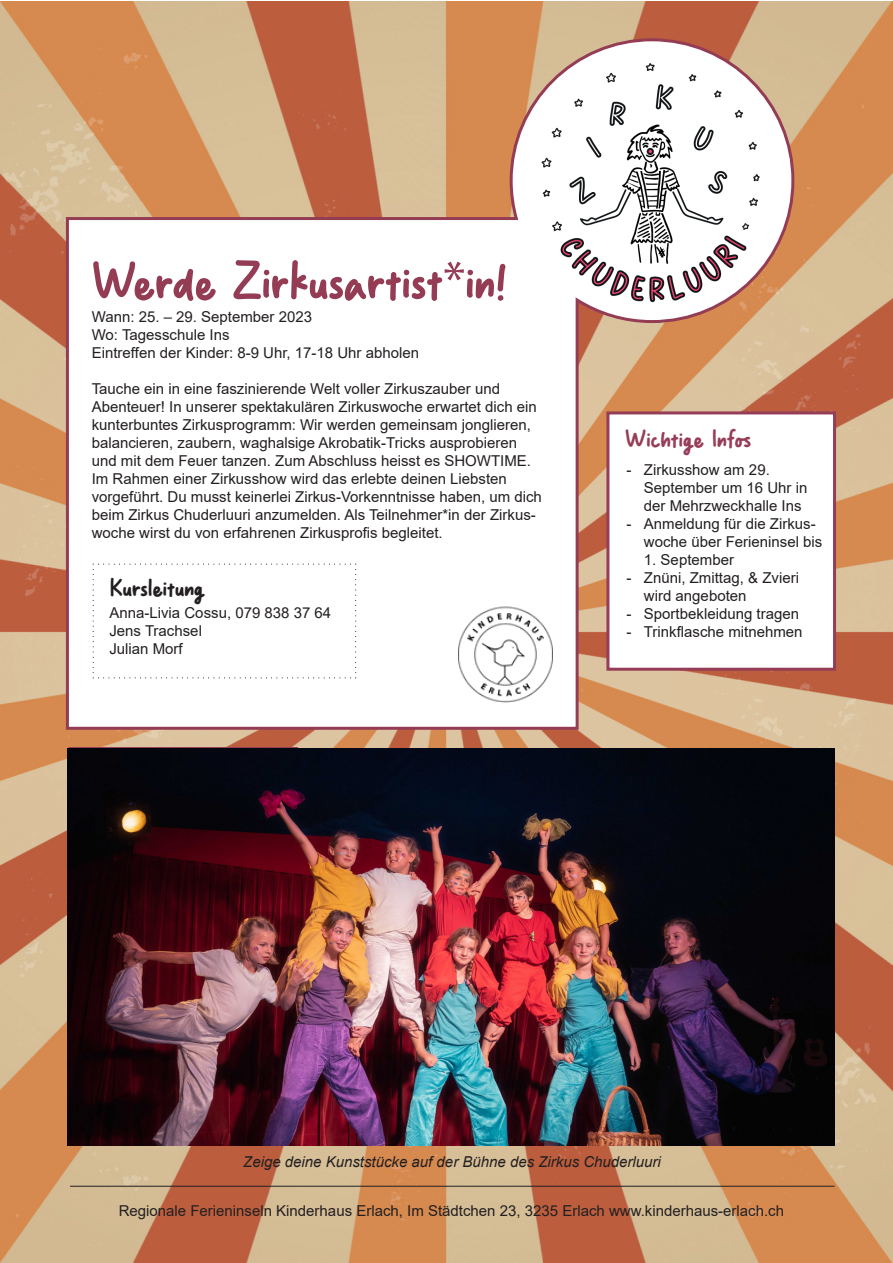
<style>
.page{position:relative;width:893px;height:1263px;background:#fff}
.page>*{position:absolute;margin:0;border:0;box-sizing:border-box;transform-origin:0 0}
.t1{font:54px "Journey Life";color:#933c54}
.t2{font:25.5px "Journey Life";color:#963d57}
.t3{font:25.5px "Journey Life";color:#231f20}
.t4{font:15px/18px "Arial";color:#231f20}
.t5{font:italic 15px "Arial";color:#231f20}
.s1{font-family:"Myriad Pro"}
</style>
<div class="page">
<img style="left:0;top:1px;width:893px;height:1262px">
<svg style="left:64px;top:37px;width:732px;height:694px"></svg>
<div style="left:606px;top:411px;width:230px;height:260px;background:#fff;border:3px solid #953c56"></div>
<img style="left:67px;top:748px;width:767px;height:397px">
<svg style="left:92px;top:563px;width:264px;height:116px"></svg>
<hr style="left:70px;top:1186px;width:764px;height:1px;background:#231f20">
<img style="left:459px;top:597px;width:93px;height:113px">
<img style="left:482px;top:14px;width:337px;height:336px">
<h1 class="t1" style="left:92px;top:255px;width:417px">Werde Zirkusartist<span class="s1">*</span>in!</h1>
<p class="t4" style="left:92px;top:308px;width:329px">Wann: 25. – 29. September 2023<br>Wo: Tagesschule Ins<br>Eintreffen der Kinder: 8-9 Uhr, 17-18 Uhr abholen</p>
<p class="t4" style="left:92px;top:380px;width:452px">Tauche ein in eine faszinierende Welt voller Zirkuszauber und Abenteuer! In unserer spektakulären Zirkuswoche erwartet dich ein kunterbuntes Zirkusprogramm: Wir werden gemeinsam jonglieren, balancieren, zaubern, waghalsige Akrobatik-Tricks ausprobieren und mit dem Feuer tanzen. Zum Abschluss heisst es SHOWTIME.<br>Im Rahmen einer Zirkusshow wird das erlebte deinen Liebsten vorgeführt. Du musst keinerlei Zirkus-Vorkenntnisse haben, um dich beim Zirkus Chuderluuri anzumelden. Als Teilnehmer*in der Zirkus&shy;woche wirst du von erfahrenen Zirkusprofis begleitet.</p>
<h2 class="t3" style="left:109px;top:576px;width:97px">Kursleitung</h2>
<p class="t4" style="left:109px;top:604px;width:223px">Anna-Livia Cossu, 079 838 37 64<br>Jens Trachsel<br>Julian Morf</p>
<h2 class="t2" style="left:625px;top:427px;width:127px">Wichtige Infos</h2>
<p class="t4" style="left:644px;top:461px;width:180px">Zirkusshow am 29.<br>September um 16 Uhr in der Mehrzweckhalle Ins<br>Anmeldung für die Zirkus&shy;woche über Ferieninsel bis</p>
<p class="t4" style="left:644px;top:551px;width:160px">1. September<br>Znüni, Zmittag, &amp; Zvieri wird angeboten<br>Sportbekleidung tragen<br>Trinkflasche mitnehmen</p>
<p class="t4" style="left:627px;top:460px;width:6px">-</p>
<p class="t4" style="left:627px;top:514px;width:6px">-</p>
<p class="t4" style="left:627px;top:568px;width:6px">-</p>
<p class="t4" style="left:627px;top:604px;width:6px">- -</p>
<p class="t5" style="left:243px;top:1152px;width:419px">Zeige deine Kunststücke auf der Bühne des Zirkus Chuderluuri</p>
<p class="t4" style="left:119px;top:1202px;width:667px">Regionale Ferieninseln Kinderhaus Erlach, Im Städtchen 23, 3235 Erlach www.kinderhaus-erlach.ch</p>
</div>
